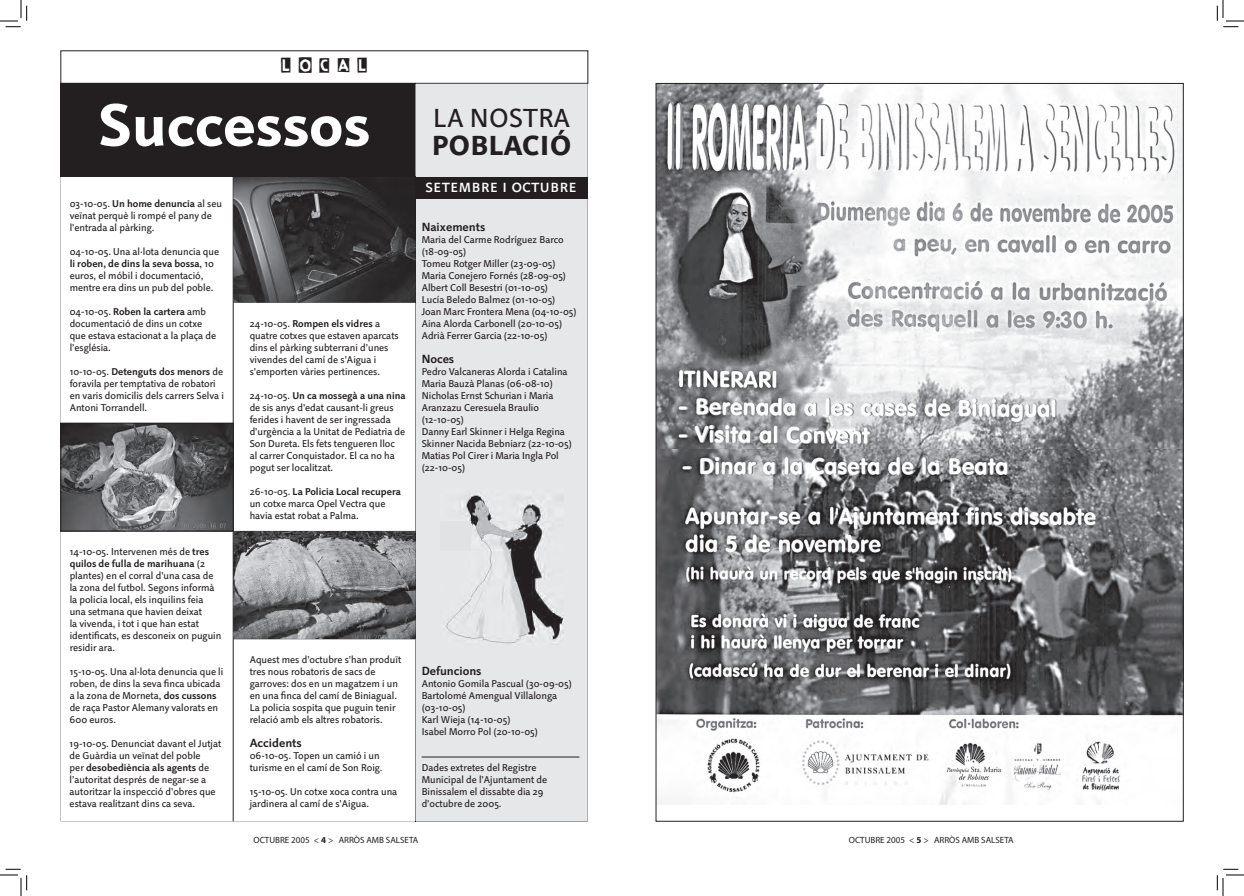
<style>
.page{position:relative;width:1244px;height:896px;background:#fff}
.page>*{position:absolute;margin:0;border:0;box-sizing:border-box;transform-origin:0 0}
.t1{font:800 60px "Linotype Projekt";color:#fff}
.t2{font:800 27.9px "Linotype Projekt";letter-spacing:.025em;color:#231f20}
.t3{font:26.5px "Linotype Projekt";letter-spacing:.005em;color:#231f20}
.t4{font:18px "Linotype Projekt SC";color:#fff}
.t5{font:14px "Linotype Schere";letter-spacing:.5em;color:#231f20}
.t6{font:700 12px "Linotype Projekt";color:#231f20}
.t7{font:10px/12px "Linotype Projekt";color:#231f20}
.t8{font:9px "Myriad";color:#231f20}
.s1{font-weight:700}
</style>
<div class="page">
<img style="left:63px;top:425px;width:168px;height:104px">
<div style="left:61px;top:423px;width:172px;height:108px;border:1px solid #231f20"></div>
<div style="left:61px;top:83px;width:354px;height:94px;background:#231f20"></div>
<div style="left:416px;top:83px;width:172px;height:738px;background:#e6e7e9"></div>
<img style="left:441px;top:490px;width:122px;height:153px">
<svg style="left:233px;top:83px;width:183px;height:738px"></svg>
<div style="left:415px;top:177px;width:173px;height:21px;background:#231f20"></div>
<hr style="left:422px;top:756px;width:157px;height:1px;background:#231f20">
<img style="left:658px;top:85px;width:523px;height:719px">
<svg style="left:0;top:0;width:27px;height:27px"></svg>
<svg style="left:0;top:868px;width:27px;height:27px"></svg>
<svg style="left:1217px;top:0;width:27px;height:27px"></svg>
<svg style="left:1217px;top:868px;width:27px;height:27px"></svg>
<h3 class="t5" style="left:281px;top:59px;width:88px">LOCAL</h3>
<h1 class="t1" style="left:98px;top:89px;width:274px">Successos</h1>
<h3 class="t3" style="left:433px;top:103px;width:139px">LA NOSTRA</h3>
<h2 class="t2" style="left:432px;top:129px;width:140px">POBLACIÓ</h2>
<h3 class="t4" style="left:425px;top:175px;width:153px">setembre i octubre</h3>
<p class="t6" style="left:422px;top:219px;width:65px">Naixements</p>
<p class="t7" style="left:422px;top:233px;width:156px">Maria del Carme Rodríguez Barco (18-09-05)<br>Tomeu Rotger Miller (23-09-05)<br>Maria Conejero Fornés (28-09-05)<br>Albert Coll Besestri (01-10-05)<br>Lucía Beledo Balmez (01-10-05)<br>Joan Marc Frontera Mena (04-10-05)<br>Aina Alorda Carbonell (20-10-05)<br>Adrià Ferrer Garcia (22-10-05)</p>
<p class="t6" style="left:422px;top:351px;width:34px">Noces</p>
<p class="t7" style="left:422px;top:365px;width:152px">Pedro Valcaneras Alorda i Catalina<br>Maria Bauzà Planas (06-08-10)<br>Nicholas Ernst Schurian i Maria<br>Aranzazu Ceresuela Braulio (12-10-05)<br>Danny Earl Skinner i Helga Regina<br>Skinner Nacida Bebniarz (22-10-05)<br>Matias Pol Cirer i Maria Ingla Pol (22-10-05)</p>
<p class="t7" style="left:70px;top:197px;width:154px">03-10-05. <span class="s1">Un home denuncia</span> al seu veïnat perquè li rompé el pany de l’entrada al pàrking.</p>
<p class="t7" style="left:70px;top:245px;width:151px">04-10-05. Una al·lota denuncia que <span class="s1">li roben, de dins la seva bossa</span>, 10 euros, el mòbil i documentaciò, mentre era dins un pub del poble.</p>
<p class="t7" style="left:70px;top:305px;width:148px">04-10-05. <span class="s1">Roben la cartera</span> amb documentaciò de dins un cotxe que estava estacionat a la plaça de l’església.</p>
<p class="t7" style="left:70px;top:365px;width:156px">10-10-05. <span class="s1">Detenguts dos menors</span> de foravila per temptativa de robatori en varis domicilis dels carrers Selva i<br>Antoni Torrandell.</p>
<p class="t7" style="left:250px;top:317px;width:151px">24-10-05. <span class="s1">Rompen els vidres</span> a quatre cotxes que estaven aparcats dins el pàrking subterrani d’unes vivendes del camí de s’Aigua i s’emporten vàries pertinences.</p>
<p class="t7" style="left:250px;top:389px;width:157px">24-10-05. <span class="s1">Un ca mossegà a una nina </span>de sis anys d’edat causant-li greus ferides i havent de ser ingressada d’urgència a la Unitat de Pediatria de Son Dureta. Els fets tengueren lloc<br>al carrer Conquistador. El ca no ha pogut ser localitzat.</p>
<p class="t7" style="left:250px;top:485px;width:153px">26-10-05. <span class="s1">La Policia Local recupera </span>un cotxe marca Opel Vectra que havia estat robat a Palma.</p>
<p class="t7" style="left:70px;top:545px;width:153px">14-10-05. Intervenen més de <span class="s1">tres quilos de fulla de marihuana</span> (2 plantes) en el corral d’una casa de la zona del futbol. Segons informà la policia local, els inquilins feia una setmana que havien deixat<br>la vivenda, i tot i que han estat identificats, es desconeix on puguin residir ara.</p>
<p class="t7" style="left:70px;top:665px;width:155px">15-10-05. Una al·lota denuncia que li roben, de dins la seva finca ubicada a la zona de Morneta, <span class="s1">dos cussons </span>de raça Pastor Alemany valorats en<br>600 euros.</p>
<p class="t7" style="left:70px;top:737px;width:153px">19-10-05. Denunciat davant el Jutjat de Guàrdia un veïnat del poble<br>per <span class="s1">desobediència als agents</span> de l’autoritat després de negar-se a autoritzar la inspecciò d’obres que estava realitzant dins ca seva.</p>
<p class="t7" style="left:250px;top:653px;width:153px">Aquest mes d’octubre s’han produït tres nous robatoris de sacs de garroves: dos en un magatzem i un en una finca del camí de Biniagual.<br>La policia sospita que puguin tenir relaciò amb els altres robatoris.</p>
<p class="t6" style="left:250px;top:735px;width:54px">Accidents</p>
<p class="t7" style="left:250px;top:749px;width:134px">06-10-05. Topen un camiò i un turisme en el camí de Son Roig.</p>
<p class="t7" style="left:250px;top:785px;width:149px">15-10-05. Un cotxe xoca contra una jardinera al camí de s’Aigua.</p>
<p class="t6" style="left:422px;top:663px;width:61px">Defuncions</p>
<p class="t7" style="left:422px;top:677px;width:152px">Antonio Gomila Pascual (30-09-05)<br>Bartolomé Amengual Villalonga (03-10-05)<br>Karl Wieja (14-10-05)<br>Isabel Morro Pol (20-10-05)</p>
<p class="t7" style="left:422px;top:761px;width:127px">Dades extretes del Registre<br>Municipal de l’Ajuntament de<br>Binissalem el dissabte dia 29 d’octubre de 2005.</p>
<p class="t8" style="left:253px;top:835px;width:166px">OCTUBRE 2005 &lt; <span class="s1">4</span> &gt; ARRÒS AMB SALSETA</p>
<p class="t8" style="left:849px;top:835px;width:166px">OCTUBRE 2005 &lt; <span class="s1">5</span> &gt; ARRÒS AMB SALSETA</p>
</div>
